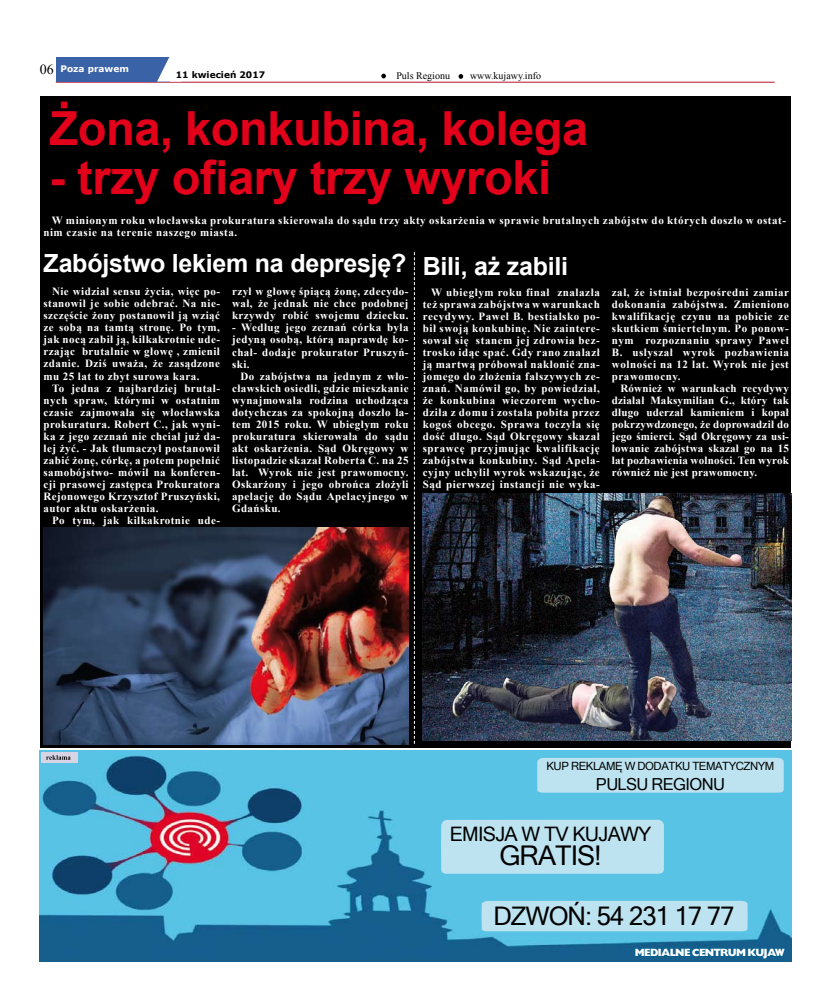
<style>
.page{position:relative;width:820px;height:993px;background:#fff}
.page>*{position:absolute;margin:0;border:0;box-sizing:border-box;transform-origin:0 0}
.t1{font:700 47px "Arial";letter-spacing:-.01em;color:#e2001a}
.t2{font:27.2px "Microsoft Sans Serif";letter-spacing:-.04em;color:#000}
.t3{font:25.6px "Microsoft Sans Serif";letter-spacing:-.04em;color:#000}
.t4{font:700 25px "Arial";letter-spacing:-.01em;color:#fff}
.t5{font:19.9px "Microsoft Sans Serif";letter-spacing:-.04em;color:#000}
.t6{font:16.6px "Microsoft Sans Serif";letter-spacing:-.04em;color:#000}
.t7{font:11.4px "Microsoft Sans Serif";letter-spacing:-.04em;color:#000}
.t8{font:700 11px/12px "Times New Roman";letter-spacing:.04em;color:#fff;text-align:justify}
.t9{font:10.5px "Hq Sans X Pro TT";letter-spacing:-.015em;color:#fff}
.t10{font:10px "Times New Roman";color:#000}
.t11{font:700 9px "Verdana";color:#000}
.t12{font:700 9px "Verdana";color:#fff}
.s1{font-family:"Times New Roman";font-weight:400;font-size:14px;color:#000}
</style>
<div class="page">
<div style="left:40px;top:96px;width:750px;height:651px;background:#000"></div>
<hr style="left:56px;top:82px;width:718px;height:1px;background:#b9132b">
<div style="left:56px;top:57px;width:113px;height:24px;background:#3a62a7"></div>
<svg style="left:157px;top:57px;width:13px;height:24px"></svg>
<svg style="left:381px;top:74px;width:5px;height:4px"></svg>
<svg style="left:458px;top:74px;width:5px;height:5px"></svg>
<img style="left:426px;top:486px;width:366px;height:257px">
<img style="left:44px;top:528px;width:364px;height:216px">
<svg style="left:414px;top:252px;width:1px;height:491px"></svg>
<img style="left:40px;top:750px;width:751px;height:211px">
<div style="left:536px;top:757px;width:247px;height:35px;background:#bde3f0"></div>
<div style="left:440px;top:819px;width:223px;height:55px;background:#bde3f0"></div>
<svg style="left:633px;top:945px;width:153px;height:14px;background:#0a5d8c"></svg>
<div style="left:481px;top:900px;width:266px;height:31px;background:#bde3f0"></div>
<div style="left:41px;top:752px;width:36px;height:11px;background:#d7d5e5"></div>
<svg style="left:46px;top:755px;width:25px;height:4px"></svg>
<p class="t12" style="left:40px;top:63px;width:91px"><span class="s1">06</span> Poza prawem</p>
<p class="t11" style="left:176px;top:69px;width:91px">11 kwiecień 2017</p>
<p class="t10" style="left:396px;top:69px;width:55px">Puls Regionu</p>
<p class="t10" style="left:470px;top:69px;width:72px">www.kujawy.info</p>
<h1 class="t1" style="left:49px;top:97px;width:540px">Żona, konkubina, kolega</h1>
<h1 class="t1" style="left:49px;top:146px;width:503px">- trzy ofiary trzy wyroki</h1>
<p class="t8" style="left:43px;top:214px;width:744px;text-indent:9px">W minionym roku włocławska prokuratura skierowała do sądu trzy akty oskarżenia w sprawie brutalnych zabójstw do których doszło w ostat&shy;nim czasie na terenie naszego miasta.</p>
<h3 class="t4" style="left:44px;top:247px;width:525px">Zabójstwo lekiem na depresję? Bili, aż zabili</h3>
<p class="t8" style="left:43px;top:285px;width:178px;text-indent:9px">Nie widział sensu życia, więc po&shy;stanowił je sobie odebrać. Na nie&shy;szczęście żony postanowił ją wziąć ze sobą na tamtą stronę. Po tym, jak nocą zabił ją, kilkakrotnie ude&shy;rzając brutalnie w głowę , zmienił zdanie. Dziś uważa, że zasądzone mu 25 lat to zbyt surowa kara.</p>
<p class="t8" style="left:43px;top:381px;width:178px;text-indent:9px">To jedna z najbardziej brutal&shy;nych spraw, którymi w ostatnim czasie zajmowała się włocławska prokuratura. Robert C., jak wyni&shy;ka z jego zeznań nie chciał już da&shy;lej żyć. - Jak tłumaczył postanowił zabić żonę, córkę, a potem popełnić samobójstwo- mówił na konferen&shy;cji prasowej zastępca Prokuratora Rejonowego Krzysztof Pruszyński, autor aktu oskarżenia.</p>
<p class="t8" style="left:52px;top:513px;width:169px">Po tym, jak kilkakrotnie ude-</p>
<p class="t8" style="left:232px;top:285px;width:178px">rzył w głowę śpiącą żonę, zdecydo&shy;wał, że jednak nie chce podobnej krzywdy robić swojemu dziecku.</p>
<p class="t8" style="left:232px;top:321px;width:178px">- Według jego zeznań córka była jedyną osobą, którą naprawdę ko&shy;chał- dodaje prokurator Pruszyń&shy;ski.</p>
<p class="t8" style="left:232px;top:369px;width:178px;text-indent:9px">Do zabójstwa na jednym z wło&shy;cławskich osiedli, gdzie mieszkanie wynajmowała rodzina uchodząca dotychczas za spokojną doszło la&shy;tem 2015 roku. W ubiegłym roku prokuratura skierowała do sądu akt oskarżenia. Sąd Okręgowy w listopadzie skazał Roberta C. na 25 lat. Wyrok nie jest prawomocny.<br>Oskarżony i jego obrońca złożyli apelację do Sądu Apelacyjnego w Gdańsku.</p>
<p class="t8" style="left:422px;top:285px;width:178px;text-indent:9px">W ubiegłym roku finał znalazła też sprawa zabójstwa w warunkach recydywy. Paweł B. bestialsko po&shy;bił swoją konkubinę. Nie zaintere&shy;sował się stanem jej zdrowia bez&shy;trosko idąc spać. Gdy rano znalazł ją martwą próbował nakłonić zna&shy;jomego do złożenia fałszywych ze&shy;znań. Namówił go, by powiedział, że konkubina wieczorem wycho&shy;dziła z domu i została pobita przez kogoś obcego. Sprawa toczyła się dość długo. Sąd Okręgowy skazał sprawcę przyjmując kwalifikację zabójstwa konkubiny. Sąd Apela&shy;cyjny uchylił wyrok wskazując, że Sąd pierwszej instancji nie wyka-</p>
<p class="t8" style="left:611px;top:286px;width:179px">zał, że istniał bezpośredni zamiar dokonania zabójstwa. Zmieniono kwalifikację czynu na pobicie ze skutkiem śmiertelnym. Po ponow&shy;nym rozpoznaniu sprawy Paweł B. usłyszał wyrok pozbawienia wolności na 12 lat. Wyrok nie jest prawomocny.</p>
<p class="t8" style="left:611px;top:382px;width:178px;text-indent:9px">Również w warunkach recydywy działał Maksymilian G., który tak długo uderzał kamieniem i kopał pokrzywdzonego, że doprowadził do jego śmierci. Sąd Okręgowy za usi&shy;łowanie zabójstwa skazał go na 15 lat pozbawienia wolności. Ten wyrok również nie jest prawomocny.</p>
<p class="t7" style="left:546px;top:759px;width:229px">KUP REKLAMĘ W DODATKU TEMATYCZNYM</p>
<h3 class="t6" style="left:595px;top:774px;width:130px">PULSU REGIONU</h3>
<h3 class="t5" style="left:449px;top:822px;width:203px">EMISJA W TV KUJAWY</h3>
<h2 class="t2" style="left:499px;top:839px;width:104px">GRATIS!</h2>
<h3 class="t3" style="left:493px;top:901px;width:242px">DZWOŃ: 54 231 17 77</h3>
<p class="t9" style="left:634px;top:945px;width:151px">MEDIALNE CENTRUM KUJAW</p>
</div>
